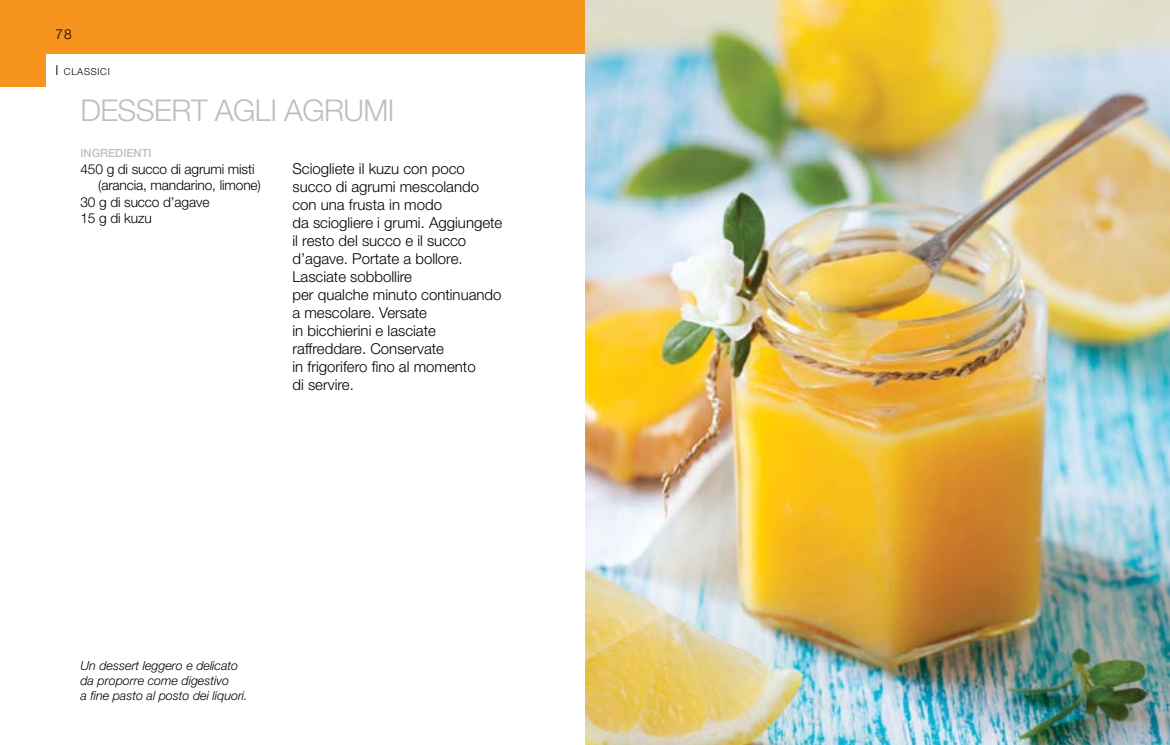
<style>
.page{position:relative;width:1170px;height:745px;background:#fff}
.page>*{position:absolute;margin:0;border:0;box-sizing:border-box;transform-origin:0 0}
.t1{font:300 30px "Helvetica Neue LT Std";letter-spacing:-.02em;color:#bcbec0}
.t2{font:300 15px/18px "Helvetica Neue LT Std";color:#000}
.t3{font:300 13.75px "Helvetica Neue LT Std";letter-spacing:-.01em;color:#000}
.t4{font:300 13.75px "Helvetica Neue LT Std";color:#000}
.t5{font:italic 300 12.5px/15px "Helvetica Neue LT Std";color:#000}
.t6{font:500 11.25px "Helvetica Neue LT Std";color:#bcbec0}
.t7{font:300 9.62px "Helvetica Neue LT Std";letter-spacing:.07em;color:#000}
.s1{font-size:13.75px}
</style>
<div class="page">
<div style="left:0;top:0;width:585px;height:53px;background:#f7941e"></div>
<div style="left:0;top:53px;width:45px;height:34px;background:#f7941e"></div>
<img style="left:585px;top:0;width:584px;height:744px">
<p class="t4" style="left:56px;top:26px;width:17px">78</p>
<p class="t7" style="left:56px;top:66px;width:54px"><span class="s1">I</span> CLASSICI</p>
<h1 class="t1" style="left:80px;top:92px;width:315px">Dessert agli agrumi</h1>
<p class="t6" style="left:80px;top:146px;width:73px">INGREDIENTI</p>
<p class="t3" style="left:80px;top:160px;width:176px">450 g di succo di agrumi misti</p>
<p class="t3" style="left:98px;top:177px;width:164px">(arancia, mandarino, limone)</p>
<p class="t3" style="left:80px;top:193px;width:130px">30 g di succo d’agave</p>
<p class="t3" style="left:80px;top:210px;width:73px">15 g di kuzu</p>
<p class="t2" style="left:292px;top:159px;width:211px">Sciogliete il kuzu con poco succo di agrumi mescolando con una frusta in modo<br>da sciogliere i grumi. Aggiungete il resto del succo e il succo d’agave. Portate a bollore.<br>Lasciate sobbollire<br>per qualche minuto continuando a mescolare. Versate<br>in bicchierini e lasciate raffreddare. Conservate<br>in frigorifero fino al momento<br>di servire.</p>
<p class="t5" style="left:80px;top:657px;width:169px">Un dessert leggero e delicato da proporre come digestivo<br>a fine pasto al posto dei liquori.</p>
</div>
